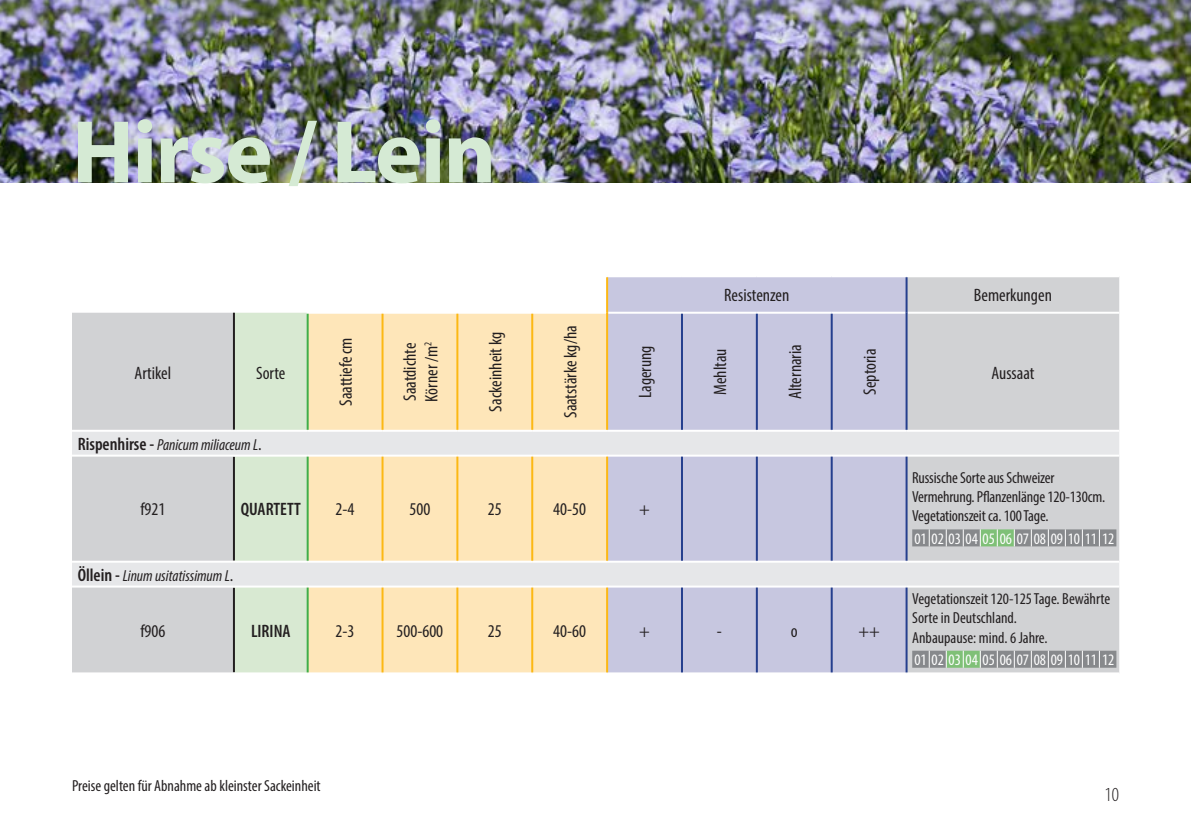
<style>
.page{position:relative;width:1191px;height:840px;background:#fff}
.page>*{position:absolute;margin:0;border:0;box-sizing:border-box;transform-origin:0 0}
.t1{font:700 90px "Myriad Pro";letter-spacing:-.02em;color:#d5ead4}
.t2{font:300 condensed 20px "Myriad Pro";color:#231f20}
.t3{font:condensed 18px/21.6px "Myriad Pro";color:#231f20}
.t4{font:600 condensed 18px "Myriad Pro";color:#231f20}
.t5{font:condensed 16px/19.2px "Myriad Pro";color:#231f20}
.t6{font:italic condensed 16px "Myriad Pro";color:#231f20}
.t7{font:condensed 16px "Myriad Pro";color:#fff}
.s1{font-weight:600;font-style:normal;font-size:18px}
.s2{font-style:normal;font-size:18px}
</style>
<div class="page">
<img style="left:0;top:0;width:1191px;height:182px">
<svg style="left:72px;top:277px;width:1047px;height:395px;background:#d1d2dd"></svg>
<div style="left:235px;top:312px;width:72px;height:360px;background:#d8e9d2"></div>
<div style="left:309px;top:313px;width:297px;height:359px;background:#fee6b9"></div>
<svg style="left:72px;top:431px;width:1047px;height:154px;background:#dfdbd7"></svg>
<hr style="left:233px;top:312px;width:2px;height:117px;background:#231f20">
<hr style="left:233px;top:456px;width:2px;height:104px;background:#231f20">
<hr style="left:233px;top:587px;width:2px;height:85px;background:#231f20">
<hr style="left:607px;top:454px;width:75px;height:2px;background:#fff">
<hr style="left:682px;top:454px;width:75px;height:2px;background:#fff">
<hr style="left:757px;top:454px;width:74px;height:2px;background:#fff">
<hr style="left:831px;top:454px;width:75px;height:2px;background:#fff">
<hr style="left:906px;top:454px;width:213px;height:2px;background:#fff">
<hr style="left:72px;top:560px;width:162px;height:2px;background:#fff">
<hr style="left:234px;top:560px;width:74px;height:2px;background:#fff">
<hr style="left:308px;top:560px;width:74px;height:2px;background:#fff">
<hr style="left:382px;top:560px;width:75px;height:2px;background:#fff">
<hr style="left:457px;top:560px;width:75px;height:2px;background:#fff">
<hr style="left:532px;top:560px;width:75px;height:2px;background:#fff">
<hr style="left:607px;top:560px;width:75px;height:2px;background:#fff">
<hr style="left:682px;top:560px;width:75px;height:2px;background:#fff">
<hr style="left:757px;top:560px;width:74px;height:2px;background:#fff">
<hr style="left:831px;top:560px;width:75px;height:2px;background:#fff">
<hr style="left:906px;top:560px;width:213px;height:2px;background:#fff">
<hr style="left:72px;top:585px;width:162px;height:2px;background:#fff">
<hr style="left:234px;top:585px;width:74px;height:2px;background:#fff">
<hr style="left:308px;top:585px;width:74px;height:2px;background:#fff">
<hr style="left:382px;top:585px;width:75px;height:2px;background:#fff">
<hr style="left:457px;top:585px;width:75px;height:2px;background:#fff">
<hr style="left:532px;top:585px;width:75px;height:2px;background:#fff">
<hr style="left:607px;top:585px;width:75px;height:2px;background:#fff">
<hr style="left:682px;top:585px;width:75px;height:2px;background:#fff">
<hr style="left:757px;top:585px;width:74px;height:2px;background:#fff">
<hr style="left:831px;top:585px;width:75px;height:2px;background:#fff">
<hr style="left:906px;top:585px;width:213px;height:2px;background:#fff">
<hr style="left:307px;top:311px;width:75px;height:2px;background:#fff">
<hr style="left:382px;top:311px;width:75px;height:2px;background:#fff">
<hr style="left:457px;top:311px;width:75px;height:2px;background:#fff">
<hr style="left:532px;top:311px;width:74px;height:2px;background:#fff">
<hr style="left:608px;top:311px;width:74px;height:2px;background:#fff">
<hr style="left:682px;top:311px;width:75px;height:2px;background:#fff">
<hr style="left:757px;top:311px;width:74px;height:2px;background:#fff">
<hr style="left:831px;top:311px;width:74px;height:2px;background:#fff">
<hr style="left:907px;top:311px;width:212px;height:2px;background:#fff">
<hr style="left:72px;top:429px;width:162px;height:2px;background:#fff">
<hr style="left:234px;top:429px;width:74px;height:2px;background:#fff">
<hr style="left:308px;top:429px;width:74px;height:2px;background:#fff">
<hr style="left:382px;top:429px;width:75px;height:2px;background:#fff">
<hr style="left:457px;top:429px;width:75px;height:2px;background:#fff">
<hr style="left:532px;top:429px;width:75px;height:2px;background:#fff">
<hr style="left:607px;top:429px;width:75px;height:2px;background:#fff">
<hr style="left:682px;top:429px;width:75px;height:2px;background:#fff">
<hr style="left:757px;top:429px;width:74px;height:2px;background:#fff">
<hr style="left:831px;top:429px;width:75px;height:2px;background:#fff">
<hr style="left:906px;top:429px;width:213px;height:2px;background:#fff">
<hr style="left:72px;top:454px;width:162px;height:2px;background:#fff">
<hr style="left:234px;top:454px;width:74px;height:2px;background:#fff">
<hr style="left:308px;top:454px;width:74px;height:2px;background:#fff">
<hr style="left:382px;top:454px;width:75px;height:2px;background:#fff">
<hr style="left:457px;top:454px;width:75px;height:2px;background:#fff">
<hr style="left:532px;top:454px;width:75px;height:2px;background:#fff">
<hr style="left:307px;top:313px;width:2px;height:116px;background:#40ae49">
<hr style="left:307px;top:456px;width:2px;height:104px;background:#40ae49">
<hr style="left:307px;top:587px;width:2px;height:85px;background:#40ae49">
<hr style="left:606px;top:277px;width:2px;height:35px;background:#fcb814">
<hr style="left:381px;top:313px;width:2px;height:116px;background:#fcb814">
<hr style="left:456px;top:313px;width:2px;height:116px;background:#fcb814">
<hr style="left:531px;top:313px;width:2px;height:116px;background:#fcb814">
<hr style="left:606px;top:312px;width:2px;height:117px;background:#fcb814">
<hr style="left:381px;top:456px;width:2px;height:104px;background:#fcb814">
<hr style="left:456px;top:456px;width:2px;height:104px;background:#fcb814">
<hr style="left:531px;top:456px;width:2px;height:104px;background:#fcb814">
<hr style="left:606px;top:456px;width:2px;height:104px;background:#fcb814">
<hr style="left:381px;top:587px;width:2px;height:85px;background:#fcb814">
<hr style="left:456px;top:587px;width:2px;height:85px;background:#fcb814">
<hr style="left:531px;top:587px;width:2px;height:85px;background:#fcb814">
<hr style="left:606px;top:587px;width:2px;height:85px;background:#fcb814">
<hr style="left:905px;top:277px;width:2px;height:35px;background:#253f8e">
<hr style="left:905px;top:312px;width:2px;height:117px;background:#253f8e">
<hr style="left:681px;top:313px;width:2px;height:116px;background:#253f8e">
<hr style="left:756px;top:313px;width:2px;height:116px;background:#253f8e">
<hr style="left:830px;top:313px;width:2px;height:116px;background:#253f8e">
<hr style="left:681px;top:456px;width:2px;height:104px;background:#253f8e">
<hr style="left:756px;top:456px;width:2px;height:104px;background:#253f8e">
<hr style="left:830px;top:456px;width:2px;height:104px;background:#253f8e">
<hr style="left:905px;top:456px;width:2px;height:104px;background:#253f8e">
<hr style="left:681px;top:587px;width:2px;height:85px;background:#253f8e">
<hr style="left:756px;top:587px;width:2px;height:85px;background:#253f8e">
<hr style="left:830px;top:587px;width:2px;height:85px;background:#253f8e">
<hr style="left:905px;top:587px;width:2px;height:85px;background:#253f8e">
<svg style="left:912px;top:529px;width:204px;height:17px;background:#8d9990"></svg>
<svg style="left:912px;top:650px;width:204px;height:17px;background:#8f9a91"></svg>
<h1 class="t1" style="left:72px;top:93px;width:426px">Hirse / Lein</h1>
<p class="t3" style="left:135px;top:361px;width:38px">Artikel</p>
<p class="t3" style="left:256px;top:361px;width:31px">Sorte</p>
<p class="t6" style="left:78px;top:435px;width:185px"><span class="s1">Rispenhirse -</span> Panicum miliaceum L<span class="s2">.</span></p>
<p class="t3" style="left:335px;top:406px;width:70px;rotate:-90deg">Saattiefe cm</p>
<p class="t3" style="left:399px;top:401px;width:61px;rotate:-90deg">Saatdichte<br>Körner /m<sup>2</sup></p>
<p class="t3" style="left:484px;top:411px;width:81px;rotate:-90deg">Sackeinheit kg</p>
<p class="t3" style="left:559px;top:418px;width:94px;rotate:-90deg">Saatstärke kg/ha</p>
<p class="t3" style="left:724px;top:284px;width:67px">Resistenzen</p>
<p class="t3" style="left:973px;top:284px;width:80px">Bemerkungen</p>
<p class="t3" style="left:634px;top:398px;width:54px;rotate:-90deg">Lagerung</p>
<p class="t3" style="left:709px;top:395px;width:48px;rotate:-90deg">Mehltau</p>
<p class="t3" style="left:784px;top:399px;width:56px;rotate:-90deg">Alternaria</p>
<p class="t3" style="left:859px;top:394px;width:48px;rotate:-90deg">Septoria</p>
<p class="t3" style="left:991px;top:361px;width:44px">Aussaat</p>
<p class="t3" style="left:140px;top:498px;width:26px">f921</p>
<p class="t4" style="left:241px;top:498px;width:62px">QUARTETT</p>
<p class="t3" style="left:336px;top:498px;width:20px">2-4</p>
<p class="t3" style="left:409px;top:498px;width:22px">500</p>
<p class="t3" style="left:488px;top:498px;width:15px">25</p>
<p class="t3" style="left:553px;top:498px;width:34px">40-50</p>
<p class="t3" style="left:639px;top:498px;width:12px">+</p>
<p class="t6" style="left:78px;top:565px;width:157px"><span class="s1">Öllein -</span> Linum usitatissimum L<span class="s2">.</span></p>
<p class="t3" style="left:140px;top:619px;width:26px">f906</p>
<p class="t4" style="left:251px;top:619px;width:41px">LIRINA</p>
<p class="t3" style="left:336px;top:619px;width:20px">2-3</p>
<p class="t3" style="left:396px;top:619px;width:48px">500-600</p>
<p class="t3" style="left:488px;top:619px;width:15px">25</p>
<p class="t3" style="left:553px;top:619px;width:34px">40-60</p>
<p class="t3" style="left:639px;top:619px;width:12px">+</p>
<p class="t3" style="left:717px;top:619px;width:7px">-</p>
<p class="t3" style="left:791px;top:619px;width:8px">o</p>
<p class="t3" style="left:858px;top:619px;width:23px">++</p>
<p class="t5" style="left:912px;top:467px;width:194px">Russische Sorte aus Schweizer<br>Vermehrung. Pflanzenlänge 120-130cm.<br>Vegetationszeit ca. 100 Tage.</p>
<p class="t7" style="left:914px;top:528px;width:201px">01 02 03 04 05 06 07 08 09 10 11 12</p>
<p class="t5" style="left:912px;top:589px;width:199px">Vegetationszeit 120-125 Tage. Bewährte<br>Sorte in Deutschland.<br>Anbaupause: mind. 6 Jahre.</p>
<p class="t7" style="left:914px;top:650px;width:201px">01 02 03 04 05 06 07 08 09 10 11 12</p>
<p class="t5" style="left:72px;top:775px;width:250px">Preise gelten für Abnahme ab kleinster Sackeinheit</p>
<p class="t2" style="left:1104px;top:782px;width:16px">10</p>
</div>
